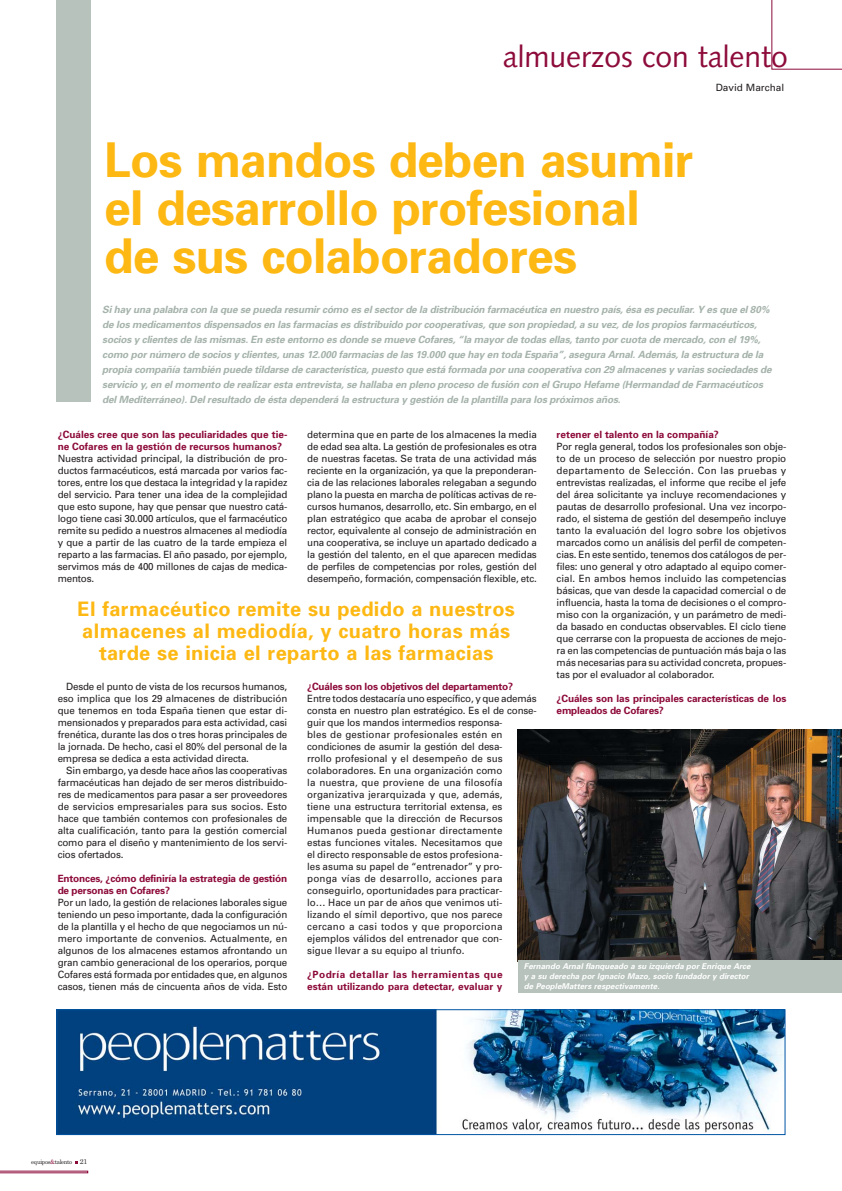
<style>
.page{position:relative;width:842px;height:1191px;background:#fff}
.page>*{position:absolute;margin:0;border:0;box-sizing:border-box;transform-origin:0 0}
.t1{font:700 48px/48px "Univers";letter-spacing:-.015em;color:#fdb813}
.t2{font:30px "Syntax";color:#8d0b3a}
.t3{font:700 20px/22px "Univers";letter-spacing:.015em;color:#fdb813;text-align:center}
.t4{font:10px/12px "Univers";color:#231f20;text-align:justify}
.t5{font:italic 700 10px/15px "Univers";color:#a5b3ab}
.t6{font:700 10px/12px "Univers";color:#8d0b3a}
.t7{font:italic 700 8px/9.6px "Univers";color:#fff}
.t8{font:6px "Century Schoolbook";letter-spacing:-.055em;color:#231f20}
.s1{color:#8d0b3a}
.s2{font-size:7px}
</style>
<div class="page">
<svg style="left:0;top:1170px;width:88px;height:3px"></svg>
<img style="left:518px;top:729px;width:323px;height:231px">
<div style="left:57px;top:1px;width:34px;height:401px;background:#b6c2bb"></div>
<svg style="left:772px;top:1px;width:69px;height:68px"></svg>
<div style="left:518px;top:960px;width:323px;height:32px;background:#b6c2bb"></div>
<img style="left:59px;top:1011px;width:724px;height:121px">
<div style="left:57px;top:1009px;width:728px;height:125px;border:1px solid #0054a4"></div>
<h2 class="t2" style="left:503px;top:38px;width:287px">almuerzos con talento</h2>
<p class="t4" style="left:716px;top:81px;width:70px">David Marchal</p>
<h1 class="t1" style="left:104px;top:134px;width:591px">Los mandos deben asumir el desarrollo profesional de sus colaboradores</h1>
<p class="t5" style="left:102px;top:301px;width:674px">Sihay una palabra con la que se pueda resumircómo eselsectorde la distribución farmacéutica en nuestro país,ésa especuliar.Y esque el80% de losmedicamentosdispensadosen lasfarmaciasesdistribuido porcooperativas,que son propiedad,a su vez,de lospropiosfarmacéuticos, sociosy clientesde lasmismas.En este entorno esdonde se mueve Cofares,“la mayorde todasellas,tanto porcuota de mercado,con el19%, como pornúmero de sociosy clientes,unas12.000 farmaciasde las19.000 que hay en toda España”,asegura Arnal.Además,la estructura de la propia compañía también puede tildarse de característica,puesto que está formada poruna cooperativa con 29 almacenesy variassociedadesde servicio y,en elmomento de realizaresta entrevista,se hallaba en pleno proceso de fusión con elGrupo Hefame (Hermandad de Farmacéuticos delMediterráneo).Delresultado de ésta dependerá la estructura y gestión de la plantilla para lospróximosaños.</p>
<p class="t6" style="left:58px;top:428px;width:231px">¿Cuáles cree que son las peculiaridades que tie&shy;ne Cofares en la gestión de recursos humanos?</p>
<p class="t4" style="left:58px;top:452px;width:231px">Nuestra actividad principal, la distribución de pro&shy;ductos farmacéuticos, está marcada por varios fac&shy;tores, entre los que destaca la integridad y la rapidez del servicio. Para tener una idea de la complejidad que esto supone, hay que pensar que nuestro catá&shy;logo tiene casi 30.000 artículos, que el farmacéutico remite su pedido a nuestros almacenes al mediodía y que a partir de las cuatro de la tarde empieza el reparto a las farmacias. El año pasado, por ejemplo, servimos más de 400 millones de cajas de medica&shy;mentos.</p>
<p class="t6" style="left:557px;top:428px;width:164px">retener el talento en la compañía?</p>
<p class="t4" style="left:557px;top:440px;width:231px">Por regla general, todos los profesionales son obje&shy;to de un proceso de selección por nuestro propio departamento de Selección. Con las pruebas y entrevistas realizadas, el informe que recibe el jefe del área solicitante ya incluye recomendaciones y pautas de desarrollo profesional. Una vez incorpo&shy;rado, el sistema de gestión del desempeño incluye tanto la evaluación del logro sobre los objetivos marcados como un análisis del perfil de competen&shy;cias. En este sentido, tenemos dos catálogos de per&shy;files: uno general y otro adaptado al equipo comer&shy;cial. En ambos hemos incluido las competencias básicas, que van desde la capacidad comercial o de influencia, hasta la toma de decisiones o el compro&shy;miso con la organización, y un parámetro de medi&shy;da basado en conductas observables. El ciclo tiene que cerrarse con la propuesta de acciones de mejo&shy;ra en las competencias de puntuación más baja o las más necesarias para su actividad concreta, propues&shy;tas por el evaluador al colaborador.</p>
<p class="t6" style="left:557px;top:692px;width:231px">¿Cuáles son las principales características de los empleados de Cofares?</p>
<p class="t4" style="left:307px;top:428px;width:231px">determina que en parte de los almacenes la media de edad sea alta. La gestión de profesionales es otra de nuestras facetas. Se trata de una actividad más reciente en la organización, ya que la preponderan&shy;cia de las relaciones laborales relegaban a segundo plano la puesta en marcha de políticas activas de re&shy;cursos humanos, desarrollo, etc. Sin embargo, en el plan estratégico que acaba de aprobar el consejo rector, equivalente al consejo de administración en una cooperativa, se incluye un apartado dedicado a la gestión del talento, en el que aparecen medidas de perfiles de competencias por roles, gestión del desempeño, formación, compensación flexible, etc.</p>
<h3 class="t3" style="left:78px;top:597px;width:439px">El farmacéutico remite su pedido a nuestros almacenes al mediodía, y cuatro horas más tarde se inicia el reparto a las farmacias</h3>
<p class="t6" style="left:307px;top:680px;width:207px">¿Cuáles son los objetivos del departamento?</p>
<p class="t4" style="left:307px;top:692px;width:231px;text-align:left">Entre todos destacaría uno específico, y que además consta en nuestro plan estratégico. Es el de conse&shy;guir que los mandos intermedios responsa-<br>bles de gestionar profesionales estén en condiciones de asumir la gestión del desa-<br>rrollo profesional y el desempeño de sus colaboradores. En una organización como<br>la nuestra, que proviene de una filosofía organizativa jerarquizada y que, además,<br>tiene una estructura territorial extensa, es impensable que la dirección de Recursos Humanos pueda gestionar directamente<br>estas funciones vitales. Necesitamos que<br>el directo responsable de estos profesiona-<br>les asuma su papel de “entrenador” y pro-<br>ponga vías de desarrollo, acciones para conseguirlo, oportunidades para practicar-<br>lo… Hace un par de años que venimos uti&shy;lizando el símil deportivo, que nos parece cercano a casi todos y que proporciona ejemplos válidos del entrenador que con-<br>sigue llevar a su equipo al triunfo.</p>
<p class="t6" style="left:307px;top:968px;width:197px">¿Podría detallar las herramientas que están utilizando para detectar, evaluar y</p>
<p class="t4" style="left:58px;top:680px;width:231px;text-indent:9px">Desde el punto de vista de los recursos humanos, eso implica que los 29 almacenes de distribución que tenemos en toda España tienen que estar di&shy;mensionados y preparados para esta actividad, casi frenética, durante las dos o tres horas principales de la jornada. De hecho, casi el 80% del personal de la empresa se dedica a esta actividad directa.</p>
<p class="t4" style="left:58px;top:764px;width:231px;text-indent:9px">Sin embargo, ya desde hace años las cooperativas farmacéuticas han dejado de ser meros distribuido&shy;res de medicamentos para pasar a ser proveedores de servicios empresariales para sus socios. Esto hace que también contemos con profesionales de alta cualificación, tanto para la gestión comercial como para el diseño y mantenimiento de los servi&shy;cios ofertados.</p>
<p class="t6" style="left:58px;top:872px;width:231px">Entonces, ¿cómo definiría la estrategia de gestión de personas en Cofares?</p>
<p class="t4" style="left:58px;top:896px;width:231px">Por un lado, la gestión de relaciones laborales sigue teniendo un peso importante, dada la configuración de la plantilla y el hecho de que negociamos un nú&shy;mero importante de convenios. Actualmente, en algunos de los almacenes estamos afrontando un gran cambio generacional de los operarios, porque Cofares está formada por entidades que, en algunos casos, tienen más de cincuenta años de vida. Esto</p>
<p class="t7" style="left:524px;top:961px;width:230px">Fernando Arnalflanqueado a su izquierda porEnrique Arce y a su derecha porIgnacio Mazo,socio fundadory director de PeopleMatters respectivamente.</p>
<p class="t8" style="left:31px;top:1158px;width:57px">equipos<span class="s1">&amp;</span>talento <span class="s2">21</span></p>
</div>
